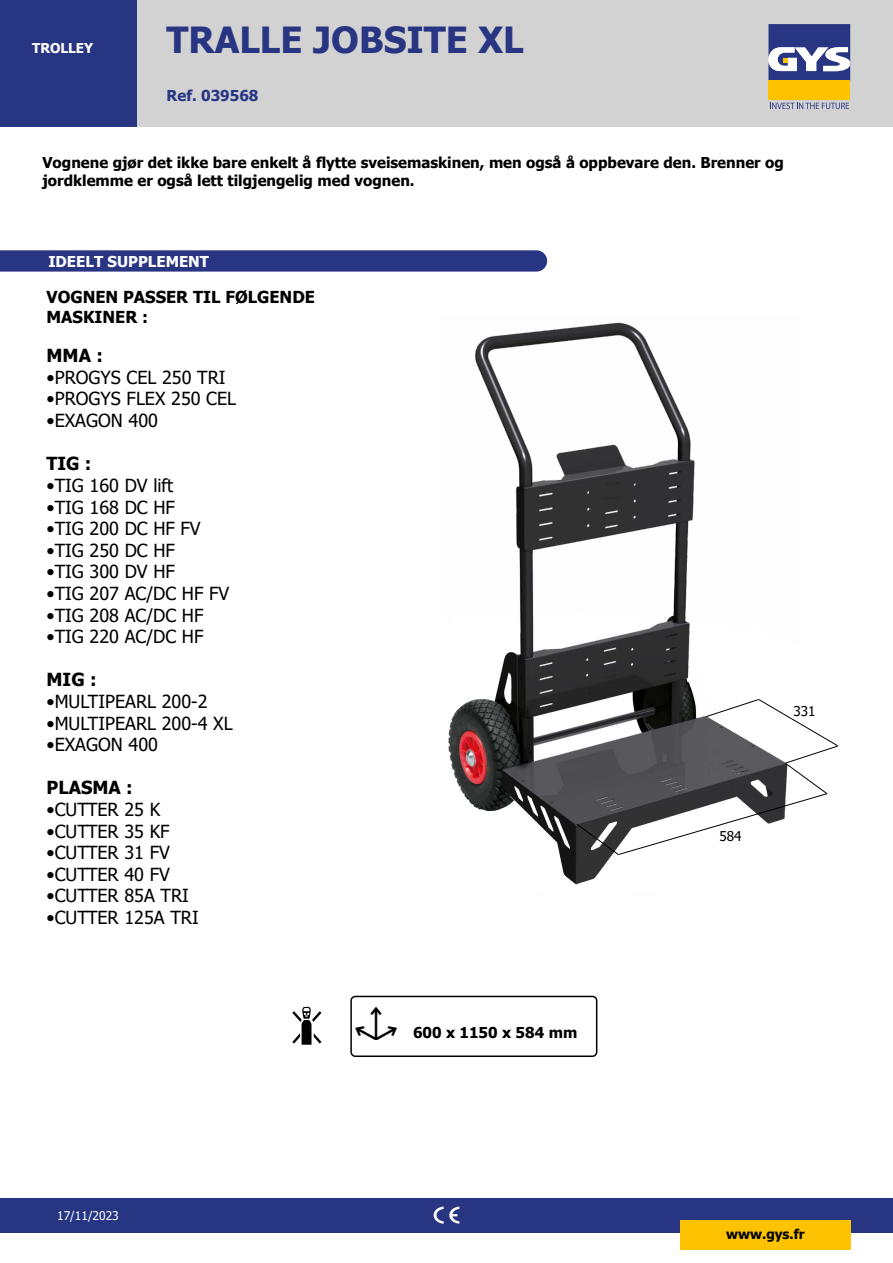
<style>
.page{position:relative;width:893px;height:1263px;background:#fff}
.page>*{position:absolute;margin:0;border:0;box-sizing:border-box;transform-origin:0 0}
.t1{font:700 36px "Tahoma";color:#283583}
.t2{font:18px "Tahoma";color:#000}
.t3{font:700 18px "Tahoma";color:#000}
.t4{font:700 16.5px/19.8px "Tahoma";color:#000}
.t5{font:700 15px/18px "Tahoma";color:#000}
.t6{font:700 15px "Tahoma";color:#fff}
.t7{font:700 15px "Tahoma";color:#283583}
.t8{font:700 13.5px "Tahoma";color:#000}
.t9{font:700 13.5px "Tahoma";color:#fff}
.t10{font:13.5px "Tahoma";color:#000}
.t11{font:12px "Tahoma";color:#fff}
</style>
<div class="page">
<div style="left:137px;top:0;width:756px;height:127px;background:#d2d2d2"></div>
<div style="left:768px;top:81px;width:82px;height:19px;background:#fdc300"></div>
<svg style="left:768px;top:24px;width:82px;height:57px;background:#676ea1"></svg>
<svg style="left:770px;top:103px;width:79px;height:6px"></svg>
<div style="left:0;top:0;width:137px;height:127px;background:#283583"></div>
<div style="left:0;top:1198px;width:893px;height:34px;background:#283583"></div>
<svg style="left:434px;top:1206px;width:25px;height:18px"></svg>
<svg style="left:0;top:250px;width:547px;height:22px;background:#2f3c87"></svg>
<img style="left:448px;top:322px;width:247px;height:563px">
<svg style="left:576px;top:699px;width:262px;height:156px"></svg>
<div style="left:680px;top:1220px;width:170px;height:30px;background:#fdc300"></div>
<div style="left:350px;top:996px;width:247px;height:61px;border:2px solid #000;border-radius:4px"></div>
<p class="t9" style="left:32px;top:38px;width:63px">TROLLEY</p>
<h1 class="t1" style="left:167px;top:15px;width:359px">TRALLE JOBSITE XL</h1>
<p class="t7" style="left:167px;top:85px;width:93px">Ref. 039568</p>
<p class="t5" style="left:43px;top:154px;width:743px">Vognene gjør det ikke bare enkelt å flytte sveisemaskinen, men også å oppbevare den. Brenner og jordklemme er også lett tilgjengelig med vognen.</p>
<p class="t6" style="left:48px;top:251px;width:162px">IDEELT SUPPLEMENT</p>
<p class="t4" style="left:47px;top:288px;width:270px">VOGNEN PASSER TIL FØLGENDE<br>MASKINER :</p>
<p class="t3" style="left:47px;top:343px;width:58px">MMA :</p>
<p class="t2" style="left:47px;top:365px;width:181px">•PROGYS CEL 250 TRI</p>
<p class="t2" style="left:47px;top:387px;width:191px">•PROGYS FLEX 250 CEL</p>
<p class="t2" style="left:47px;top:408px;width:113px">•EXAGON 400</p>
<p class="t3" style="left:47px;top:451px;width:46px">TIG :</p>
<p class="t2" style="left:47px;top:473px;width:128px">•TIG 160 DV lift</p>
<p class="t2" style="left:47px;top:495px;width:130px">•TIG 168 DC HF</p>
<p class="t2" style="left:47px;top:516px;width:156px">•TIG 200 DC HF FV</p>
<p class="t2" style="left:47px;top:538px;width:130px">•TIG 250 DC HF</p>
<p class="t2" style="left:47px;top:560px;width:130px">•TIG 300 DV HF</p>
<p class="t2" style="left:47px;top:581px;width:184px">•TIG 207 AC/DC HF FV</p>
<p class="t2" style="left:47px;top:603px;width:158px">•TIG 208 AC/DC HF</p>
<p class="t2" style="left:47px;top:624px;width:158px">•TIG 220 AC/DC HF</p>
<p class="t3" style="left:47px;top:667px;width:51px">MIG :</p>
<p class="t2" style="left:47px;top:689px;width:163px">•MULTIPEARL 200-2</p>
<p class="t2" style="left:47px;top:711px;width:188px">•MULTIPEARL 200-4 XL</p>
<p class="t2" style="left:47px;top:732px;width:113px">•EXAGON 400</p>
<p class="t3" style="left:47px;top:775px;width:88px">PLASMA :</p>
<p class="t2" style="left:47px;top:797px;width:115px">•CUTTER 25 K</p>
<p class="t2" style="left:47px;top:819px;width:125px">•CUTTER 35 KF</p>
<p class="t2" style="left:47px;top:840px;width:125px">•CUTTER 31 FV</p>
<p class="t2" style="left:47px;top:862px;width:125px">•CUTTER 40 FV</p>
<p class="t2" style="left:47px;top:884px;width:144px">•CUTTER 85A TRI</p>
<p class="t2" style="left:47px;top:905px;width:154px">•CUTTER 125A TRI</p>
<p class="t11" style="left:57px;top:1207px;width:63px">17/11/2023</p>
<p class="t5" style="left:413px;top:1024px;width:166px">600 x 1150 x 584 mm</p>
<p class="t10" style="left:719px;top:827px;width:24px">584</p>
<p class="t10" style="left:793px;top:702px;width:24px">331</p>
<p class="t8" style="left:726px;top:1225px;width:80px">www.gys.fr</p>
</div>
